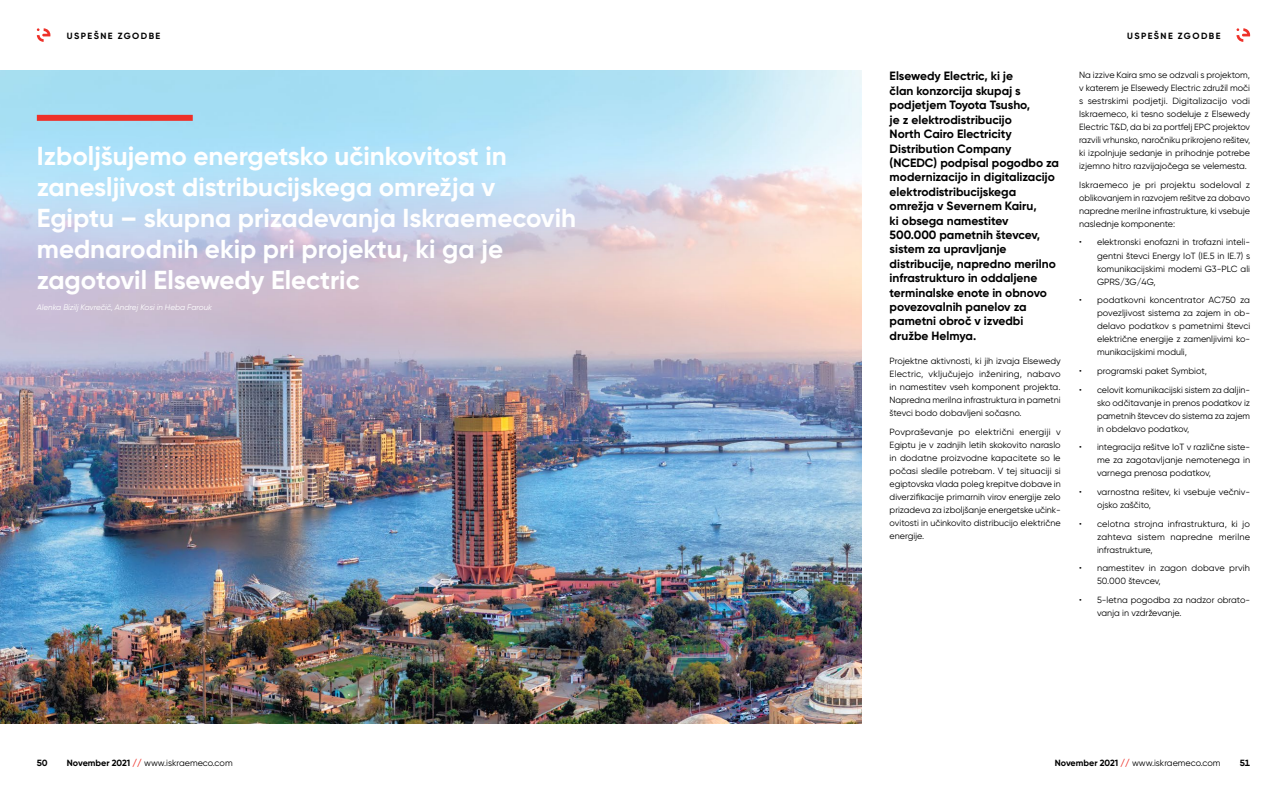
<style>
.page{position:relative;width:1287px;height:794px;background:#fff}
.page>*{position:absolute;margin:0;border:0;box-sizing:border-box;transform-origin:0 0}
.t1{font:700 26px/31.2px "Gilroy";color:#fff}
.t2{font:700 12px/14.4px "Gilroy";color:#000}
.t3{font:9px/13px "Gilroy";color:#000;text-align:justify}
.t4{font:700 9px "Gilroy";letter-spacing:.16em;color:#000}
.t5{font:italic 8px "Gilroy";color:#fff}
.s1{font-weight:700}
.s2{font-weight:800;color:#ee3129}
</style>
<div class="page">
<svg style="left:37px;top:28px;width:13px;height:14px"></svg>
<svg style="left:1236px;top:28px;width:14px;height:14px"></svg>
<img style="left:0;top:71px;width:861px;height:652px">
<div style="left:37px;top:115px;width:156px;height:6px;background:#ee3129"></div>
<p class="t4" style="left:67px;top:30px;width:95px">USPEŠNE ZGODBE</p>
<h1 class="t1" style="left:37px;top:140px;width:541px">Izboljšujemo energetsko učinkovitost in zanesljivost distribucijskega omrežja v Egiptu – skupna prizadevanja Iskraemecovih mednarodnih ekip pri projektu, ki ga je zagotovil Elsewedy Electric</h1>
<p class="t5" style="left:37px;top:303px;width:177px">Alenka Bizilj Kavrečič, Andrej Kosi in Heba Farouk</p>
<p class="t4" style="left:37px;top:757px;width:12px">50</p>
<p class="t3" style="left:67px;top:756px;width:167px"><span class="s1">November 2021</span> <span class="s2">//</span> www.iskraemeco.com</p>
<p class="t2" style="left:890px;top:69px;width:171px">Elsewedy Electric, ki je<br>član konzorcija skupaj s podjetjem Toyota Tsusho,<br>je z elektrodistribucijo<br>North Cairo Electricity<br>Distribution Company (NCEDC) podpisal pogodbo za modernizacijo in digitalizacijo elektrodistribucijskega omrežja v Severnem Kairu,<br>ki obsega namestitev<br>500.000 pametnih števcev, sistem za upravljanje distribucije, napredno merilno infrastrukturo in oddaljene terminalske enote in obnovo povezovalnih panelov za pametni obroč v izvedbi družbe Helmya.</p>
<p class="t3" style="left:890px;top:354px;width:173px">Projektne aktivnosti, ki jih izvaja Elsewedy Electric, vključujejo inženiring, nabavo in namestitev vseh komponent projekta.<br>Napredna merilna infrastruktura in pametni števci bodo dobavljeni sočasno.</p>
<p class="t3" style="left:890px;top:425px;width:173px">Povpraševanje po električni energiji v Egiptu je v zadnjih letih skokovito naraslo in dodatne proizvodne kapacitete so le počasi sledile potrebam. V tej situaciji si egiptovska vlada poleg krepitve dobave in diverzifikacije primarnih virov energije zelo prizadeva za izboljšanje energetske učink&shy;ovitosti in učinkovito distribucijo električne energije.</p>
<p class="t4" style="left:1127px;top:30px;width:95px">USPEŠNE ZGODBE</p>
<p class="t3" style="left:1079px;top:68px;width:173px">Na izzive Kaira smo se odzvali s projektom, v katerem je Elsewedy Electric združil moči s sestrskimi podjetji. Digitalizacijo vodi Iskraemeco, ki tesno sodeluje z Elsewedy Electric T&amp;D, da bi za portfelj EPC projektov razvili vrhunsko, naročniku prikrojeno rešitev, ki izpolnjuje sedanje in prihodnje potrebe izjemno hitro razvijajočega se velemesta.</p>
<p class="t3" style="left:1079px;top:178px;width:173px">Iskraemeco je pri projektu sodeloval z oblikovanjem in razvojem rešitve za dobavo napredne merilne infrastrukture, ki vsebuje naslednje komponente:</p>
<p class="t3" style="left:1097px;top:236px;width:155px;text-indent:-18px">• elektronski enofazni in trofazni inteli&shy;gentni števci Energy IoT (IE.5 in IE.7) s komunikacijskimi modemi G3-PLC ali GPRS/3G/4G,</p>
<p class="t3" style="left:1097px;top:293px;width:155px;text-indent:-18px">• podatkovni koncentrator AC750 za povezljivost sistema za zajem in ob&shy;delavo podatkov s pametnimi števci električne energije z zamenljivimi ko&shy;munikacijskimi moduli,</p>
<p class="t3" style="left:1079px;top:364px;width:129px">• programski paket Symbiot,</p>
<p class="t3" style="left:1097px;top:383px;width:155px;text-indent:-18px">• celovit komunikacijski sistem za daljin&shy;sko odčitavanje in prenos podatkov iz pametnih števcev do sistema za zajem in obdelavo podatkov,</p>
<p class="t3" style="left:1097px;top:440px;width:155px;text-indent:-18px">• integracija rešitve IoT v različne siste&shy;me za zagotavljanje nemotenega in varnega prenosa podatkov,</p>
<p class="t3" style="left:1097px;top:485px;width:155px;text-indent:-18px">• varnostna rešitev, ki vsebuje večniv&shy;ojsko zaščito,</p>
<p class="t3" style="left:1097px;top:517px;width:154px;text-indent:-18px">• celotna strojna infrastruktura, ki jo zahteva sistem napredne merilne infrastrukture,</p>
<p class="t3" style="left:1097px;top:561px;width:154px;text-indent:-18px">• namestitev in zagon dobave prvih<br>50.000 števcev,</p>
<p class="t3" style="left:1097px;top:593px;width:155px;text-indent:-18px">• 5-letna pogodba za nadzor obrato&shy;vanja in vzdrževanje.</p>
<p class="t3" style="left:1055px;top:756px;width:167px"><span class="s1">November 2021</span> <span class="s2">//</span> www.iskraemeco.com</p>
<p class="t4" style="left:1240px;top:757px;width:12px">51</p>
</div>
